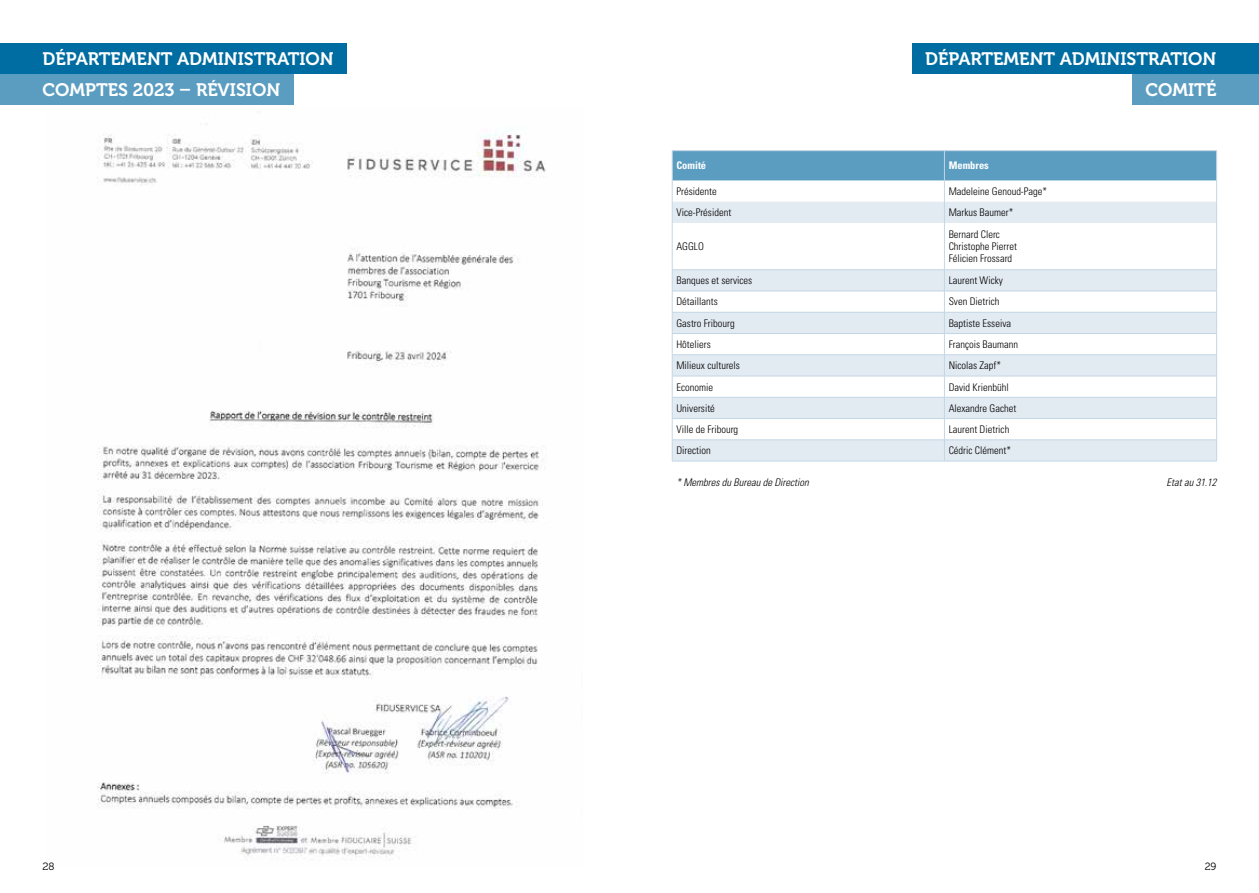
<style>
.page{position:relative;width:1259px;height:893px;background:#fff}
.page>*{position:absolute;margin:0;border:0;box-sizing:border-box;transform-origin:0 0}
.t1{font:18px/30.5px "Museo 700";color:#fff;text-align:right}
.t2{font:300 condensed 10.5px/12px "Univers LT Std";color:#000}
.t3{font:italic 300 condensed 10.5px "Univers LT Std";color:#000}
.t4{font:700 condensed 10.5px "Univers LT Std";color:#fff}
.t5{font:10.5px "Museo 300";color:#000}
</style>
<div class="page">
<img style="left:97px;top:130px;width:449px;height:727px">
<div style="left:0;top:74px;width:293px;height:31px;background:#5b9dc1"></div>
<div style="left:0;top:43px;width:346px;height:31px;background:#006da2"></div>
<hr style="left:672px;top:150px;width:272px;height:1px;background:#c4d6e5">
<hr style="left:944px;top:150px;width:272px;height:1px;background:#c4d6e5">
<svg style="left:672px;top:151px;width:545px;height:72px"></svg>
<hr style="left:672px;top:223px;width:1px;height:47px;background:#c4d6e5">
<hr style="left:944px;top:223px;width:1px;height:47px;background:#c4d6e5">
<hr style="left:1216px;top:223px;width:1px;height:47px;background:#c4d6e5">
<hr style="left:672px;top:269px;width:272px;height:1px;background:#c4d6e5">
<hr style="left:944px;top:269px;width:272px;height:1px;background:#c4d6e5">
<svg style="left:672px;top:270px;width:545px;height:192px"></svg>
<hr style="left:672px;top:440px;width:272px;height:1px;background:#c4d6e5">
<hr style="left:672px;top:461px;width:272px;height:1px;background:#c4d6e5">
<hr style="left:944px;top:440px;width:272px;height:1px;background:#c4d6e5">
<hr style="left:944px;top:461px;width:272px;height:1px;background:#c4d6e5">
<div style="left:912px;top:43px;width:347px;height:31px;background:#006da2"></div>
<div style="left:1132px;top:74px;width:127px;height:30px;background:#5b9dc1"></div>
<h1 class="t1" style="left:43px;top:44px;width:293px">DÉPARTEMENT ADMINISTRATION</h1>
<h1 class="t1" style="left:43px;top:75px;width:239px">COMPTES 2023 – RÉVISION</h1>
<h1 class="t1" style="left:925px;top:44px;width:293px">DÉPARTEMENT ADMINISTRATION<br>COMITÉ</h1>
<p class="t4" style="left:676px;top:159px;width:31px">Comité</p>
<p class="t4" style="left:948px;top:159px;width:42px">Membres</p>
<p class="t2" style="left:676px;top:185px;width:42px">Présidente</p>
<p class="t2" style="left:948px;top:185px;width:100px">Madeleine Genoud-Page*</p>
<p class="t2" style="left:676px;top:206px;width:56px">Vice-Président</p>
<p class="t2" style="left:948px;top:206px;width:66px">Markus Baumer*</p>
<p class="t2" style="left:676px;top:240px;width:29px">AGGLO</p>
<p class="t2" style="left:948px;top:228px;width:70px">Bernard Clerc<br>Christophe Pierret<br>Félicien Frossard</p>
<p class="t2" style="left:676px;top:274px;width:77px">Banques et services</p>
<p class="t2" style="left:948px;top:274px;width:56px">Laurent Wicky</p>
<p class="t2" style="left:676px;top:296px;width:43px">Détaillants</p>
<p class="t2" style="left:948px;top:296px;width:52px">Sven Dietrich</p>
<p class="t2" style="left:676px;top:317px;width:60px">Gastro Fribourg</p>
<p class="t2" style="left:948px;top:317px;width:64px">Baptiste Esseiva</p>
<p class="t2" style="left:676px;top:338px;width:36px">Hôteliers</p>
<p class="t2" style="left:948px;top:338px;width:71px">François Baumann</p>
<p class="t2" style="left:676px;top:360px;width:65px">Milieux culturels</p>
<p class="t2" style="left:948px;top:360px;width:54px">Nicolas Zapf*</p>
<p class="t2" style="left:676px;top:381px;width:38px">Economie</p>
<p class="t2" style="left:948px;top:381px;width:62px">David Krienbühl</p>
<p class="t2" style="left:676px;top:402px;width:40px">Université</p>
<p class="t2" style="left:948px;top:402px;width:69px">Alexandre Gachet</p>
<p class="t2" style="left:676px;top:423px;width:63px">Ville de Fribourg</p>
<p class="t2" style="left:948px;top:423px;width:62px">Laurent Dietrich</p>
<p class="t2" style="left:676px;top:445px;width:36px">Direction</p>
<p class="t2" style="left:948px;top:445px;width:64px">Cédric Clément*</p>
<p class="t3" style="left:676px;top:476px;width:134px">* Membres du Bureau de Direction</p>
<p class="t3" style="left:1166px;top:476px;width:52px">Etat au 31.12</p>
<p class="t5" style="left:43px;top:861px;width:13px">28</p>
<p class="t5" style="left:1204px;top:861px;width:13px">29</p>
</div>
